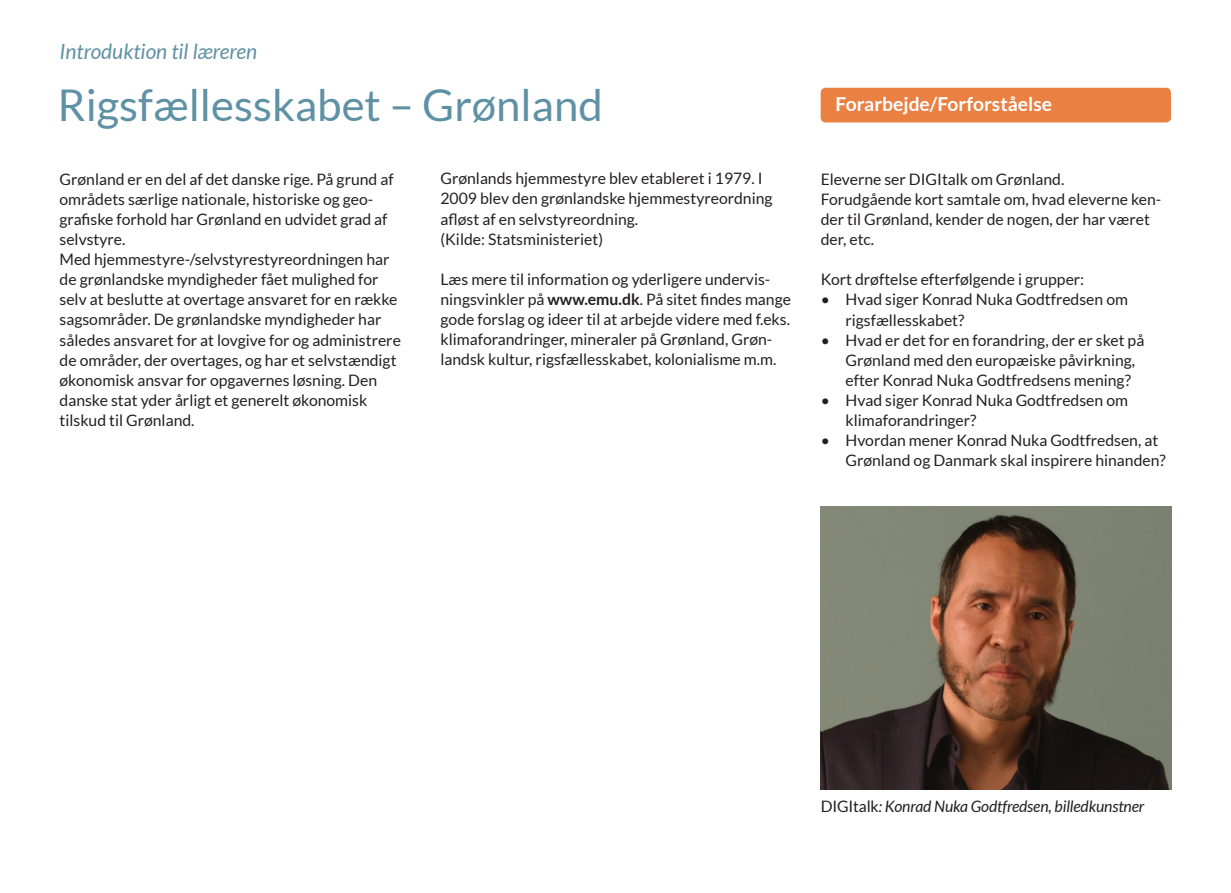
<style>
.page{position:relative;width:1231px;height:893px;background:#fff}
.page>*{position:absolute;margin:0;border:0;box-sizing:border-box;transform-origin:0 0}
.t1{font:43.75px "Lato";color:#5f91a5}
.t2{font:italic 21px "Lato";color:#5f91a5}
.t3{font:700 19.25px "Lato";color:#fff}
.t4{font:15.75px/20.1px "Lato";color:#231f20}
.t5{font:italic 15.75px "Lato";letter-spacing:-.01em;color:#231f20}
.s1{font-weight:700}
.s2{font-style:normal}
</style>
<div class="page">
<div style="left:820px;top:88px;width:350px;height:34px;background:#ea8042;border-radius:5px"></div>
<img style="left:820px;top:506px;width:351px;height:283px">
<h2 class="t2" style="left:60px;top:40px;width:199px">Introduktion til læreren</h2>
<h1 class="t1" style="left:57px;top:81px;width:547px">Rigsfællesskabet – Grønland</h1>
<p class="t3" style="left:835px;top:93px;width:218px">Forarbejde/Forforståelse</p>
<p class="t4" style="left:60px;top:169px;width:343px">Grønland er en del af det danske rige. På grund af områdets særlige nationale, historiske og geo&shy;grafiske forhold har Grønland en udvidet grad af selvstyre.<br>Med hjemmestyre-/selvstyrestyreordningen har de grønlandske myndigheder fået mulighed for selv at beslutte at overtage ansvaret for en række sagsområder. De grønlandske myndigheder har således ansvaret for at lovgive for og administrere de områder, der overtages, og har et selvstændigt økonomisk ansvar for opgavernes løsning. Den danske stat yder årligt et generelt økonomisk tilskud til Grønland.</p>
<p class="t4" style="left:440px;top:168px;width:333px">Grønlands hjemmestyre blev etableret i 1979. I 2009 blev den grønlandske hjemmestyreordning afløst af en selvstyreordning.<br>(Kilde: Statsministeriet)</p>
<p class="t4" style="left:440px;top:269px;width:352px">Læs mere til information og yderligere undervis&shy;ningsvinkler på <span class="s1">www.emu.dk</span>. På sitet findes mange gode forslag og ideer til at arbejde videre med f.eks. klimaforandringer, mineraler på Grønland, Grøn&shy;landsk kultur, rigsfællesskabet, kolonialisme m.m.</p>
<p class="t4" style="left:820px;top:169px;width:342px">Eleverne ser DIGItalk om Grønland.<br>Forudgående kort samtale om, hvad eleverne ken&shy;der til Grønland, kender de nogen, der har været der, etc.</p>
<p class="t4" style="left:820px;top:269px;width:265px">Kort drøftelse efterfølgende i grupper:</p>
<p class="t4" style="left:845px;top:289px;width:284px;text-indent:-25px">• Hvad siger Konrad Nuka Godtfredsen om rigsfællesskabet?</p>
<p class="t4" style="left:845px;top:330px;width:300px;text-indent:-25px">• Hvad er det for en forandring, der er sket på<br>Grønland med den europæiske påvirkning, efter Konrad Nuka Godtfredsens mening?</p>
<p class="t4" style="left:845px;top:390px;width:284px;text-indent:-25px">• Hvad siger Konrad Nuka Godtfredsen om klimaforandringer?</p>
<p class="t4" style="left:845px;top:430px;width:322px;text-indent:-25px">• Hvordan mener Konrad Nuka Godtfredsen, at<br>Grønland og Danmark skal inspirere hinanden?</p>
<p class="t5" style="left:820px;top:797px;width:325px"><span class="s2">DIGItalk</span>: Konrad Nuka Godtfredsen, billedkunstner</p>
</div>
